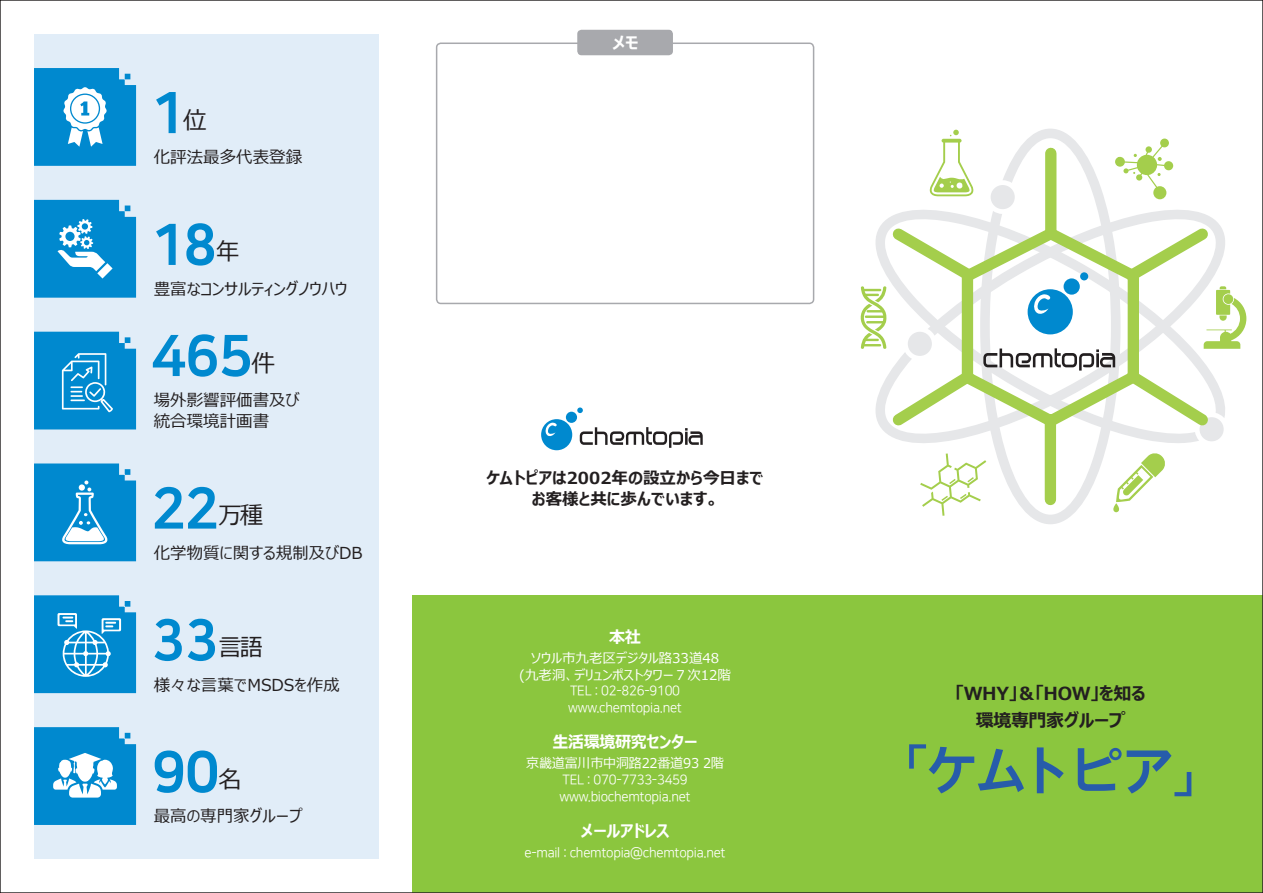
<style>
.page{position:relative;width:1263px;height:893px;background:#fff}
.page>*{position:absolute;margin:0;border:0;box-sizing:border-box;transform-origin:0 0}
.t1{font:57px "Nanum Square EB";letter-spacing:-.02em;color:#0089cf}
.t2{font:55.5px "Nanum Square EB";letter-spacing:-.02em;color:#275caa}
.t3{font:24px "Meiryo UI";color:#231f20}
.t4{font:700 18px "Meiryo UI";letter-spacing:-.02em;color:#231f20}
.t5{font:16.5px "Meiryo UI";color:#231f20}
.t6{font:700 16.5px "Meiryo UI";color:#231f20}
.t7{font:700 16.5px "Meiryo UI";letter-spacing:-.02em;color:#fff}
.t8{font:13.5px "Nanum Square R";letter-spacing:-.02em;color:#fff}
.t9{font:13.5px "Meiryo UI";color:#fff}
.t10{font:13.5px "Meiryo UI";letter-spacing:-.02em;color:#fff}
</style>
<div class="page">
<div style="left:412px;top:595px;width:851px;height:298px;background:#8bc63e"></div>
<div style="left:436px;top:43px;width:378px;height:261px;border:2px solid #a8a9ad;border-radius:4px"></div>
<div style="left:577px;top:30px;width:96px;height:25px;background:#a8a9ad;border-radius:4px"></div>
<svg style="left:580px;top:427px;width:123px;height:21px"></svg>
<div style="left:541px;top:419px;width:31px;height:31px;background:#0089cf;border-radius:50%"></div>
<div style="left:566px;top:412px;width:11px;height:11px;background:#0089cf;border-radius:50%"></div>
<svg style="left:577px;top:407px;width:6px;height:6px"></svg>
<svg style="left:545px;top:422px;width:12px;height:14px"></svg>
<svg style="left:986px;top:129px;width:120px;height:395px"></svg>
<svg style="left:889px;top:206px;width:327px;height:241px"></svg>
<div style="left:1199px;top:417px;width:25px;height:24px;background:#e6e7e9;border-radius:50%"></div>
<div style="left:991px;top:185px;width:24px;height:24px;background:#e6e7e9;border-radius:50%"></div>
<div style="left:1045px;top:153px;width:11px;height:81px;background:#a4ce4c"></div>
<div style="left:1045px;top:420px;width:11px;height:79px;background:#a4ce4c"></div>
<svg style="left:1115px;top:139px;width:58px;height:60px"></svg>
<svg style="left:929px;top:130px;width:45px;height:66px"></svg>
<svg style="left:1113px;top:453px;width:52px;height:60px"></svg>
<svg style="left:920px;top:453px;width:66px;height:63px"></svg>
<svg style="left:860px;top:218px;width:386px;height:217px"></svg>
<div style="left:34px;top:34px;width:344px;height:825px;background:#e1edf8"></div>
<svg style="left:34px;top:200px;width:102px;height:98px;background:#2097d4"></svg>
<svg style="left:34px;top:68px;width:102px;height:98px;background:#2c9dd7"></svg>
<svg style="left:34px;top:332px;width:102px;height:97px;background:#1693d3"></svg>
<svg style="left:34px;top:463px;width:102px;height:98px;background:#1c96d4"></svg>
<svg style="left:34px;top:595px;width:102px;height:98px;background:#1e97d4"></svg>
<svg style="left:34px;top:727px;width:102px;height:98px;background:#2c9dd7"></svg>
<p class="t1" style="left:150px;top:82px;width:36px">1</p>
<p class="t3" style="left:183px;top:103px;width:25px">位</p>
<p class="t5" style="left:154px;top:146px;width:150px">化評法最多代表登録</p>
<p class="t1" style="left:150px;top:214px;width:69px">18</p>
<p class="t3" style="left:216px;top:235px;width:25px">年</p>
<p class="t5" style="left:154px;top:278px;width:195px">豊富なコンサルティングノウハウ</p>
<p class="t1" style="left:152px;top:325px;width:102px">465</p>
<p class="t3" style="left:252px;top:346px;width:25px">件</p>
<p class="t5" style="left:154px;top:389px;width:147px">場外影響評価書及び</p>
<p class="t5" style="left:154px;top:410px;width:117px">統合環境計画書</p>
<p class="t1" style="left:152px;top:478px;width:69px">22</p>
<p class="t3" style="left:218px;top:499px;width:46px">万種</p>
<p class="t5" style="left:154px;top:541px;width:210px">化学物質に関する規制及びDB</p>
<p class="t1" style="left:152px;top:610px;width:69px">33</p>
<p class="t3" style="left:218px;top:630px;width:46px">言語</p>
<p class="t5" style="left:154px;top:673px;width:188px">様々な言葉でMSDSを作成</p>
<p class="t1" style="left:152px;top:741px;width:69px">90</p>
<p class="t3" style="left:218px;top:762px;width:25px">名</p>
<p class="t5" style="left:154px;top:805px;width:150px">最高の専門家グループ</p>
<p class="t7" style="left:612px;top:31px;width:28px">メモ</p>
<p class="t6" style="left:486px;top:466px;width:279px">ケムトピアは2002年の設立から今日まで</p>
<p class="t6" style="left:532px;top:487px;width:188px">お客様と共に歩んでいます。</p>
<p class="t7" style="left:609px;top:625px;width:33px">本社</p>
<p class="t9" style="left:531px;top:649px;width:190px">ソウル市九老区デジタル路33道48</p>
<p class="t9" style="left:519px;top:665px;width:213px">(九老洞、デリュンポストタワー７次12階</p>
<p class="t8" style="left:570px;top:684px;width:112px">TEL : 02-826-9100</p>
<p class="t8" style="left:568px;top:700px;width:115px">www.chemtopia.net</p>
<p class="t7" style="left:552px;top:731px;width:147px">生活環境研究センター</p>
<p class="t10" style="left:526px;top:754px;width:199px">京畿道富川市中洞路22番道93 2階</p>
<p class="t8" style="left:562px;top:773px;width:127px">TEL : 070-7733-3459</p>
<p class="t8" style="left:559px;top:789px;width:133px">www.biochemtopia.net</p>
<p class="t7" style="left:581px;top:820px;width:90px">メールアドレス</p>
<p class="t8" style="left:524px;top:845px;width:203px">e-mail : chemtopia@chemtopia.net</p>
<p class="t4" style="left:955px;top:681px;width:192px">「WHY」＆「HOW」を知る</p>
<p class="t4" style="left:976px;top:708px;width:151px">環境専門家グループ</p>
<p class="t2" style="left:908px;top:739px;width:286px">「ケムトピア」</p>
</div>
